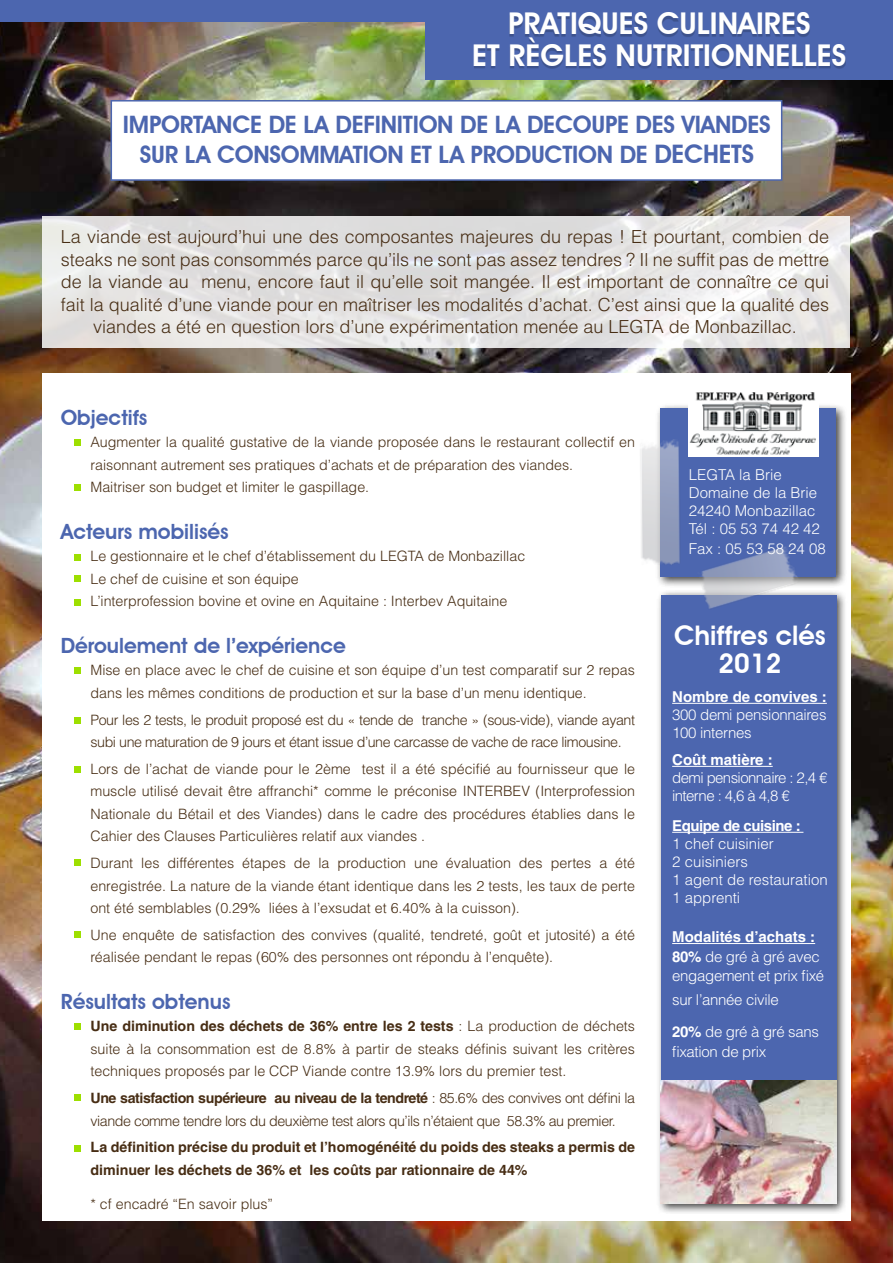
<style>
.page{position:relative;width:893px;height:1263px;background:#fff}
.page>*{position:absolute;margin:0;border:0;box-sizing:border-box;transform-origin:0 0}
.t1{font:600 30px/31.5px "Avant Garde IT Cby BT";color:#fff;text-align:center}
.t2{font:600 27px/28.5px "Avant Garde IT Cby BT";color:#fff;text-align:center}
.t3{font:600 25.5px "Avant Garde IT Cby BT";color:#4c66af}
.t4{font:600 24px "Avant Garde IT Cby BT";letter-spacing:-.01em;color:#4c66af}
.t5{font:600 21px "Avant Garde IT Cby BT";color:#4c66af}
.t6{font:300 18px/22.5px "Helvetica LT Std";color:#472d14;text-align:center}
.t7{font:300 15px/19.5px "Helvetica LT Std";letter-spacing:-.02em;color:#fff}
.t8{font:300 15px/18px "Helvetica LT Std";color:#fff}
.t9{font:300 15px/18px "Helvetica LT Std";letter-spacing:-.04em;color:#fff}
.t10{font:700 15px "Helvetica LT Std";color:#fff}
.t11{font:700 15px "Helvetica LT Std";letter-spacing:-.03em;color:#fff}
.t12{font:300 14.25px/22.5px "Helvetica LT Std";color:#472d14}
.t13{font:300 14.25px/22.5px "Helvetica LT Std";letter-spacing:-.03em;color:#472d14}
.t14{font:700 14.25px/22.5px "Helvetica LT Std";color:#472d14}
.s1{font-size:24px}
.s2{font-weight:700}
</style>
<div class="page">
<img style="left:0;top:21px;width:893px;height:1242px">
<div style="left:43px;top:373px;width:808px;height:847px;background:#fff"></div>
<div style="left:656px;top:404px;width:191px;height:184px;background:#000;opacity:.75"></div>
<div style="left:661px;top:409px;width:175px;height:168px;background:#4c66af"></div>
<div style="left:656px;top:589px;width:191px;height:625px;background:#000;opacity:.75"></div>
<div style="left:661px;top:595px;width:175px;height:608px;background:#4c66af"></div>
<div style="left:111px;top:100px;width:671px;height:81px;background:#fff;border:2px solid #4c66af"></div>
<div style="left:425px;top:0;width:468px;height:79px;background:#4c66af"></div>
<div style="left:474px;top:15px;width:372px;height:53px;background:#000;opacity:.2"></div>
<img style="left:640px;top:433px;width:40px;height:135px">
<svg style="left:43px;top:216px;width:807px;height:132px;background:#e4e3e3"></svg>
<img style="left:693px;top:547px;width:111px;height:62px">
<div style="left:0;top:0;width:449px;height:21px;background:#4c66af"></div>
<img style="left:689px;top:392px;width:130px;height:65px">
<hr style="left:672px;top:703px;width:155px;height:1px;background:#fff">
<hr style="left:672px;top:766px;width:101px;height:1px;background:#fff">
<hr style="left:672px;top:832px;width:131px;height:1px;background:#fff">
<hr style="left:672px;top:943px;width:143px;height:1px;background:#fff">
<img style="left:661px;top:1080px;width:175px;height:123px">
<div style="left:74px;top:576px;width:7px;height:6px;background:#9ddf00"></div>
<div style="left:74px;top:599px;width:7px;height:6px;background:#9ddf00"></div>
<div style="left:74px;top:667px;width:7px;height:6px;background:#9ddf00"></div>
<div style="left:74px;top:439px;width:7px;height:7px;background:#9ddf00"></div>
<div style="left:74px;top:554px;width:7px;height:7px;background:#9ddf00"></div>
<div style="left:74px;top:485px;width:7px;height:6px;background:#9ddf00"></div>
<div style="left:74px;top:717px;width:7px;height:6px;background:#9ddf00"></div>
<div style="left:74px;top:767px;width:7px;height:6px;background:#9ddf00"></div>
<div style="left:74px;top:859px;width:7px;height:7px;background:#9ddf00"></div>
<div style="left:74px;top:932px;width:7px;height:6px;background:#9ddf00"></div>
<div style="left:74px;top:1023px;width:7px;height:6px;background:#9ddf00"></div>
<div style="left:74px;top:1094px;width:7px;height:7px;background:#9ddf00"></div>
<div style="left:74px;top:1145px;width:7px;height:6px;background:#9ddf00"></div>
<h1 class="t1" style="left:472px;top:8px;width:374px">Pratiques culinaires<br>et règles nutritionnelleS</h1>
<h3 class="t4" style="left:123px;top:110px;width:54px">IMPORTANCE</h3>
<h3 class="t4" style="left:269px;top:110px;width:118px">DE LA DEFINITION</h3>
<h3 class="t4" style="left:460px;top:110px;width:99px">DE LA DECOU</h3>
<h3 class="t4" style="left:605px;top:110px;width:155px">PE DES VIAN DES</h3>
<h3 class="t4" style="left:140px;top:140px;width:14px">SUR</h3>
<h3 class="t4" style="left:185px;top:140px;width:50px">LA CONSO</h3>
<h3 class="t4" style="left:299px;top:140px;width:54px">MMATION</h3>
<h3 class="t4" style="left:410px;top:140px;width:136px">ET LA PRODUCTION</h3>
<h3 class="t3" style="left:620px;top:139px;width:112px"><span class="s1">DE</span> DECHETS</h3>
<p class="t6" style="left:61px;top:225px;width:770px">La viande est aujourd’hui une des composantes majeures du repas ! Et pourtant, combien de steaks ne sont pas consommés parce qu’ils ne sont pas assez tendres ? Il ne suffit pas de mettre de la viande au menu, encore faut il qu’elle soit mangée. Il est important de connaître ce qui fait la qualité d’une viande pour en maîtriser les modalités d’achat. C’est ainsi que la qualité des viandes a été en question lors d’une expérimentation menée au LEGTA de Monbazillac.</p>
<h3 class="t5" style="left:61px;top:405px;width:88px">Objectifs</h3>
<p class="t12" style="left:90px;top:431px;width:546px">Augmenter la qualité gustative de la viande proposée dans le restaurant collectif en raisonnant autrement ses pratiques d’achats et de préparation des viandes.<br>Maitriser son budget et limiter le gaspillage.</p>
<h3 class="t5" style="left:61px;top:519px;width:170px">Acteurs mobilisés</h3>
<p class="t12" style="left:90px;top:545px;width:436px">Le gestionnaire et le chef d’établissement du LEGTA de Monbazillac<br>Le chef de cuisine et son équipe<br>L’interprofession bovine et ovine en Aquitaine : Interbev Aquitaine</p>
<h3 class="t5" style="left:61px;top:633px;width:287px">Déroulement de l’expérience</h3>
<p class="t12" style="left:90px;top:659px;width:546px">Mise en place avec le chef de cuisine et son équipe d’un test comparatif sur 2 repas dans les mêmes conditions de production et sur la base d’un menu identique.</p>
<p class="t13" style="left:90px;top:708px;width:546px">Pour les 2 tests, le produit proposé est du « tende de tranche » (sous-vide), viande ayant subi une maturation de 9 jours et étant issue d’une carcasse de vache de race limousine.</p>
<p class="t12" style="left:90px;top:757px;width:546px;text-align:justify">Lors de l’achat de viande pour le 2ème test il a été spécifié au fournisseur que le muscle utilisé devait être affranchi* comme le préconise INTERBEV (Interprofession Nationale du Bétail et des Viandes) dans le cadre des procédures établies dans le Cahier des Clauses Particulières relatif aux viandes .</p>
<p class="t12" style="left:90px;top:852px;width:546px;text-align:justify">Durant les différentes étapes de la production une évaluation des pertes a été enregistrée. La nature de la viande étant identique dans les 2 tests, les taux de perte ont été semblables (0.29% liées à l’exsudat et 6.40% à la cuisson).</p>
<p class="t12" style="left:90px;top:923px;width:546px">Une enquête de satisfaction des convives (qualité, tendreté, goût et jutosité) a été réalisée pendant le repas (60% des personnes ont répondu à l’enquête).</p>
<h3 class="t5" style="left:61px;top:989px;width:171px">Résultats obtenus</h3>
<p class="t12" style="left:90px;top:1015px;width:546px;text-align:justify"><span class="s2">Une diminution des déchets de 36% entre les 2 tests</span> : La production de déchets suite à la consommation est de 8.8% à partir de steaks définis suivant les critères techniques proposés par le CCP Viande contre 13.9% lors du premier test.</p>
<p class="t13" style="left:90px;top:1087px;width:546px"><span class="s2">Une satisfaction supérieure au niveau de la tendreté</span> : 85.6% des convives ont défini la viande comme tendre lors du deuxième test alors qu’ils n’étaient que 58.3% au premier.</p>
<p class="t14" style="left:90px;top:1136px;width:546px">La définition précise du produit et l’homogénéité du poids des steaks a permis de diminuer les déchets de 36% et les coûts par rationnaire de 44%</p>
<p class="t12" style="left:90px;top:1192px;width:184px">* cf encadré “En savoir plus”</p>
<p class="t8" style="left:689px;top:466px;width:132px">LEGTA la Brie<br>Domaine de la Brie<br>24240 Monbazillac<br>Tél : 05 53 74 42 42</p>
<p class="t8" style="left:689px;top:539px;width:138px">Fax : 05 53 58 24 08</p>
<h2 class="t2" style="left:674px;top:621px;width:153px">Chiffres clés<br>2012</h2>
<p class="t10" style="left:672px;top:687px;width:156px">Nombre de convives :</p>
<p class="t7" style="left:672px;top:705px;width:156px;line-height:18px">300 demi pensionnaires<br>100 internes</p>
<p class="t10" style="left:672px;top:750px;width:102px">Coût matière :</p>
<p class="t9" style="left:672px;top:768px;width:157px">demi pensionnaire : 2,4 € interne : 4,6 à 4,8 €</p>
<p class="t11" style="left:672px;top:816px;width:130px">Equipe de cuisine :</p>
<p class="t8" style="left:672px;top:834px;width:157px">1 chef cuisinier<br>2 cuisiniers<br>1 agent de restauration<br>1 apprenti</p>
<p class="t7" style="left:672px;top:927px;width:154px"><span class="s2">Modalités d’achats :<br>80%</span> de gré à gré avec engagement et prix fixé</p>
<p class="t7" style="left:672px;top:983px;width:148px;line-height:32.2px">sur l’année civile<br><span class="s2">20%</span> de gré à gré sans</p>
<p class="t7" style="left:672px;top:1041px;width:96px">fixation de prix</p>
</div>
